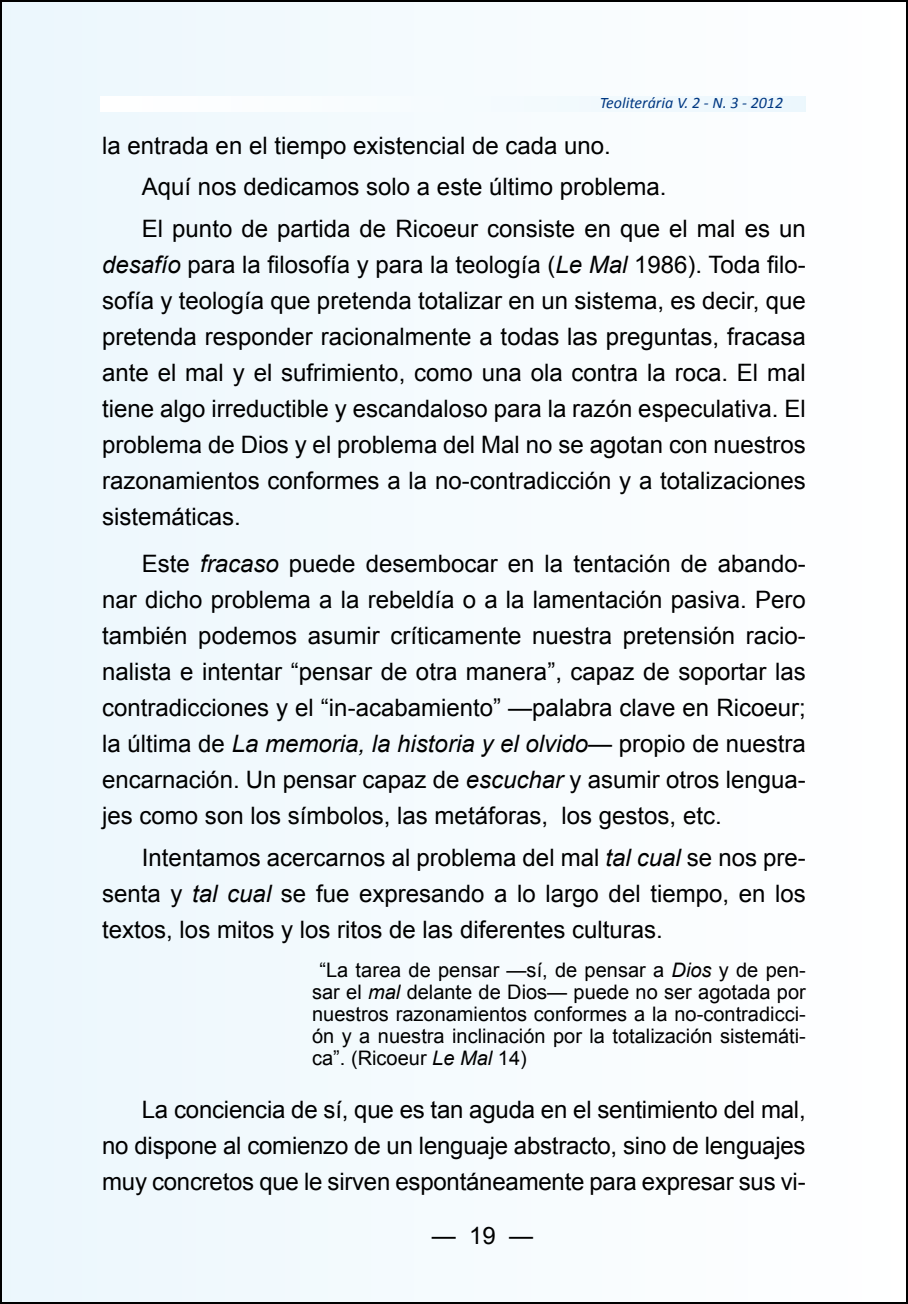
<style>
.page{position:relative;width:908px;height:1304px;background:#fff}
.page>*{position:absolute;margin:0;border:0;box-sizing:border-box;transform-origin:0 0}
.t1{font:24px/36px "Arial";color:#000;text-align:justify}
.t2{font:20px/22px "Arial";color:#000;text-align:justify}
.t3{font:italic 16px "Calibri";color:#003882}
.s1{font-style:italic}
</style>
<div class="page">
<div style="left:1px;top:1px;width:905px;height:1302px;background:#f5fbfe"></div>
<p class="t3" style="left:599px;top:93px;width:185px">Teoliterária V. 2 - N. 3 - 2012</p>
<p class="t1" style="left:142px;top:125px;width:665px;line-height:41.6px;text-align:left;text-indent:-40px">la entrada en el tiempo existencial de cada uno.<br>Aquí nos dedicamos solo a este último problema.<br>El punto de partida de Ricoeur consiste en que el mal es un</p>
<p class="t1" style="left:102px;top:247px;width:705px"><span class="s1">desafío</span> para la filosofía y para la teología (<span class="s1">Le Mal</span> 1986). Toda filo&shy;sofía y teología que pretenda totalizar en un sistema, es decir, que pretenda responder racionalmente a todas las preguntas, fracasa ante el mal y el sufrimiento, como una ola contra la roca. El mal tiene algo irreductible y escandaloso para la razón especulativa. El problema de Dios y el problema del Mal no se agotan con nuestros razonamientos conformes a la no-contradicción y a totalizaciones sistemáticas.</p>
<p class="t1" style="left:102px;top:546px;width:705px;text-indent:40px">Este <span class="s1">fracaso</span> puede desembocar en la tentación de abando&shy;nar dicho problema a la rebeldía o a la lamentación pasiva. Pero también podemos asumir críticamente nuestra pretensión racio&shy;nalista e intentar “pensar de otra manera”, capaz de soportar las contradicciones y el “in-acabamiento” —palabra clave en Ricoeur; la última de <span class="s1">La memoria, la historia y el olvido</span>— propio de nuestra encarnación. Un pensar capaz de <span class="s1">escuchar</span> y asumir otros lengua&shy;jes como son los símbolos, las metáforas, los gestos, etc.</p>
<p class="t1" style="left:102px;top:840px;width:704px;text-indent:40px">Intentamos acercarnos al problema del mal <span class="s1">tal cual</span> se nos pre&shy;senta y <span class="s1">tal cual</span> se fue expresando a lo largo del tiempo, en los textos, los mitos y los ritos de las diferentes culturas.</p>
<p class="t2" style="left:312px;top:959px;width:495px;text-indent:7px">“La tarea de pensar —sí, de pensar a <span class="s1">Dios</span> y de pen&shy;sar el <span class="s1">mal</span> delante de Dios— puede no ser agotada por nuestros razonamientos conformes a la no-contradicci&shy;ón y a nuestra inclinación por la totalización sistemáti&shy;ca”. (Ricoeur <span class="s1">Le Mal</span> 14)</p>
<p class="t1" style="left:102px;top:1092px;width:704px;text-indent:40px">La conciencia de sí, que es tan aguda en el sentimiento del mal, no dispone al comienzo de un lenguaje abstracto, sino de lenguajes muy concretos que le sirven espontáneamente para expresar sus vi-</p>
<p class="t1" style="left:431px;top:1217px;width:103px">— 19 —</p>
</div>
